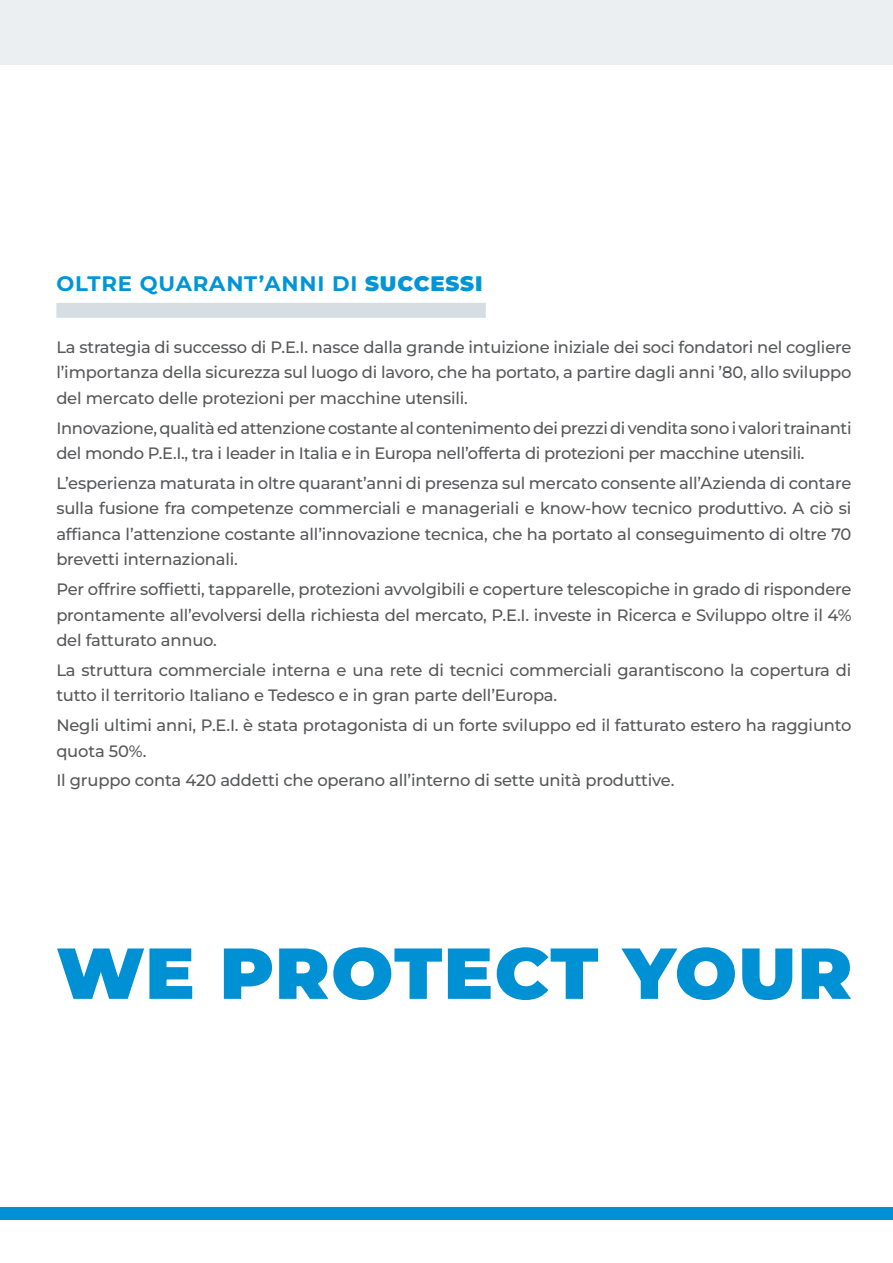
<style>
.page{position:relative;width:893px;height:1263px;background:#fff}
.page>*{position:absolute;margin:0;border:0;box-sizing:border-box;transform-origin:0 0}
.t1{font:900 72px "Montserrat";letter-spacing:.015em;color:#0090d4}
.t2{font:100 21px "Montserrat";letter-spacing:.04em;color:#0195d7}
.t3{font:500 16.5px/25.5px "Montserrat";letter-spacing:-.01em;color:#57585a;text-align:justify}
.s1{font-weight:900}
</style>
<div class="page">
<div style="left:56px;top:303px;width:430px;height:15px;background:#d7dee3"></div>
<div style="left:0;top:0;width:893px;height:64px;background:#ebeff1"></div>
<div style="left:0;top:1207px;width:893px;height:13px;background:#0090d4"></div>
<p class="t2" style="left:56px;top:270px;width:428px">OLTRE QUARANT’ANNI DI <span class="s1">SUCCESSI</span></p>
<p class="t3" style="left:56px;top:334px;width:797px">La strategia di successo di P.E.I. nasce dalla grande intuizione iniziale dei soci fondatori nel cogliere l’importanza della sicurezza sul luogo di lavoro, che ha portato, a partire dagli anni ’80, allo sviluppo del mercato delle protezioni per macchine utensili.</p>
<p class="t3" style="left:56px;top:415px;width:797px">Innovazione, qualità ed attenzione costante al contenimento dei prezzi di vendita sono i valori trainanti del mondo P.E.I., tra i leader in Italia e in Europa nell’offerta di protezioni per macchine utensili.</p>
<p class="t3" style="left:56px;top:470px;width:797px">L’esperienza maturata in oltre quarant’anni di presenza sul mercato consente all’Azienda di contare sulla fusione fra competenze commerciali e manageriali e know-how tecnico produttivo. A ciò si affianca l’attenzione costante all’innovazione tecnica, che ha portato al conseguimento di oltre 70 brevetti internazionali.</p>
<p class="t3" style="left:56px;top:576px;width:797px">Per offrire soffietti, tapparelle, protezioni avvolgibili e coperture telescopiche in grado di rispondere prontamente all’evolversi della richiesta del mercato, P.E.I. investe in Ricerca e Sviluppo oltre il 4% del fatturato annuo.</p>
<p class="t3" style="left:56px;top:657px;width:797px">La struttura commerciale interna e una rete di tecnici commerciali garantiscono la copertura di tutto il territorio Italiano e Tedesco e in gran parte dell’Europa.</p>
<p class="t3" style="left:56px;top:712px;width:797px">Negli ultimi anni, P.E.I. è stata protagonista di un forte sviluppo ed il fatturato estero ha raggiunto quota 50%.</p>
<p class="t3" style="left:56px;top:767px;width:620px">Il gruppo conta 420 addetti che operano all’interno di sette unità produttive.</p>
<p class="t1" style="left:56px;top:925px;width:797px">WE PROTECT YOUR</p>
</div>
